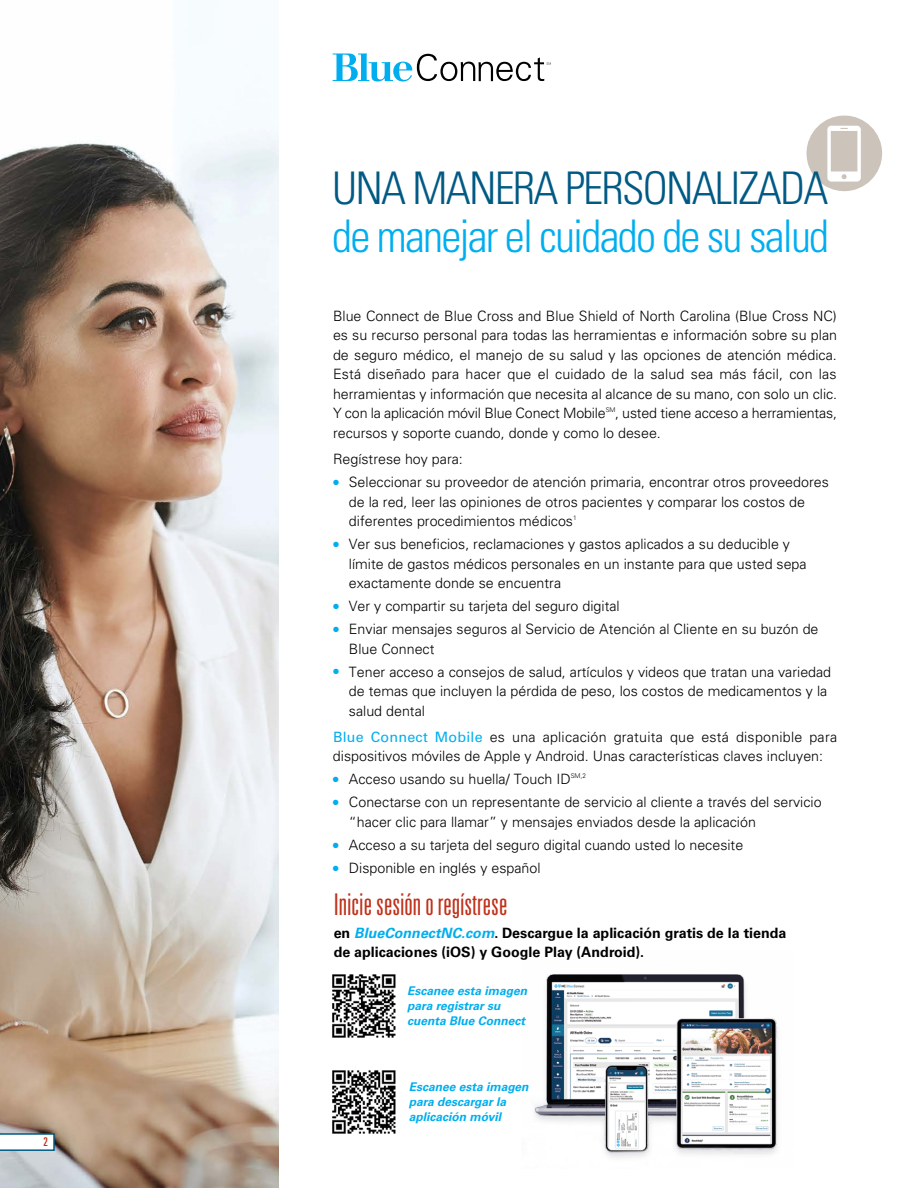
<style>
.page{position:relative;width:918px;height:1188px;background:#fff}
.page>*{position:absolute;margin:0;border:0;box-sizing:border-box;transform-origin:0 0}
.Headline_2__cyan_upp{font:300 condensed 45px "Univers LT Std";letter-spacing:-.04em;color:#00aeef}
.Headline_1__all_uppe{font:300 condensed 45px "Univers LT Std";letter-spacing:-.04em;color:#005a84}
.Callout_style{font:300 ultra-condensed 30px "Univers LT Std";color:#c0311a}
.Body_Paragraph{font:300 14.25px/19.5px "Univers LT Std";color:#000}
.Callout_style-2{font:700 14.25px/19.5px "Univers LT Std";color:#000}
.Callout_style-3{font:italic 700 12px/15px "Univers LT Std";color:#00aeef}
.Page{font:ultra-condensed 12px "Univers LT Std";color:#c0311a}
.s1{font-weight:400;color:#00aeef}
.s2{font-style:italic;color:#00aeef}
</style>
<div class="page">
<img style="left:332px;top:1070px;width:64px;height:64px">
<img style="left:332px;top:974px;width:64px;height:64px">
<img style="left:0;top:33px;width:279px;height:1155px">
<div style="left:807px;top:116px;width:75px;height:75px;background:#ccc3ba;border-radius:50%"></div>
<svg style="left:827px;top:126px;width:34px;height:56px"></svg>
<svg style="left:333px;top:53px;width:218px;height:28px"></svg>
<svg style="left:0;top:1133px;width:55px;height:18px"></svg>
<img style="left:534px;top:974px;width:244px;height:184px">
<p class="Page" style="left:44px;top:1135px;width:6px">2</p>
<h1 class="Headline_1__all_uppe" style="left:332px;top:162px;width:498px">UNA MANERA PERSONALIZADA</h1>
<h1 class="Headline_2__cyan_upp" style="left:332px;top:210px;width:498px">de manejar el cuidado de su salud</h1>
<p class="Body_Paragraph" style="left:333px;top:306px;width:506px;text-align:justify">Blue Connect de Blue Cross and Blue Shield of North Carolina (Blue Cross NC) es su recurso personal para todas las herramientas e información sobre su plan de seguro médico, el manejo de su salud y las opciones de atención médica.<br>Está diseñado para hacer que el cuidado de la salud sea más fácil, con las herramientas y información que necesita al alcance de su mano, con solo un clic.<br>Y con la aplicación móvil Blue Conect Mobile<sup>SM</sup>, usted tiene acceso a herramientas, recursos y soporte cuando, donde y como lo desee.</p>
<p class="Body_Paragraph" style="left:333px;top:449px;width:131px">Regístrese hoy para:</p>
<p class="Body_Paragraph" style="left:349px;top:472px;width:481px;text-indent:-16px"><sup>●</sup> Seleccionar su proveedor de atención primaria, encontrar otros proveedores de la red, leer las opiniones de otros pacientes y comparar los costos de diferentes procedimientos médicos<sup>1</sup></p>
<p class="Body_Paragraph" style="left:349px;top:534px;width:459px;text-indent:-16px"><sup>●</sup> Ver sus beneficios, reclamaciones y gastos aplicados a su deducible y límite de gastos médicos personales en un instante para que usted sepa exactamente donde se encuentra</p>
<p class="Body_Paragraph" style="left:333px;top:596px;width:288px"><sup>●</sup> Ver y compartir su tarjeta del seguro digital</p>
<p class="Body_Paragraph" style="left:349px;top:619px;width:471px;text-indent:-16px"><sup>●</sup> Enviar mensajes seguros al Servicio de Atención al Cliente en su buzón de<br>Blue Connect</p>
<p class="Body_Paragraph" style="left:349px;top:662px;width:484px;text-indent:-16px"><sup>●</sup> Tener acceso a consejos de salud, artículos y videos que tratan una variedad de temas que incluyen la pérdida de peso, los costos de medicamentos y la salud dental</p>
<p class="Body_Paragraph" style="left:333px;top:727px;width:506px"><span class="s1">Blue Connect Mobile</span> es una aplicación gratuita que está disponible para dispositivos móviles de Apple y Android. Unas características claves incluyen:</p>
<p class="Body_Paragraph" style="left:333px;top:770px;width:255px"><sup>●</sup> Acceso usando su huella/ Touch ID<sup>SM,2</sup></p>
<p class="Body_Paragraph" style="left:349px;top:793px;width:474px;text-indent:-16px"><sup>●</sup> Conectarse con un representante de servicio al cliente a través del servicio “hacer clic para llamar” y mensajes enviados desde la aplicación</p>
<p class="Body_Paragraph" style="left:333px;top:835px;width:412px"><sup>●</sup> Acceso a su tarjeta del seguro digital cuando usted lo necesite</p>
<p class="Body_Paragraph" style="left:333px;top:858px;width:209px"><sup>●</sup> Disponible en inglés y español</p>
<h3 class="Callout_style" style="left:334px;top:889px;width:175px">Inicie sesión o regístrese</h3>
<h3 class="Callout_style-2" style="left:334px;top:923px;width:454px">en <span class="s2">BlueConnectNC.com</span>. Descargue la aplicación gratis de la tienda de aplicaciones (iOS) y Google Play (Android).</h3>
<h3 class="Callout_style-3" style="left:407px;top:984px;width:121px">Escanee esta imagen para registrar su cuenta Blue Connect</h3>
<h3 class="Callout_style-3" style="left:409px;top:1080px;width:121px">Escanee esta imagen para descargar la aplicación móvil</h3>
</div>
